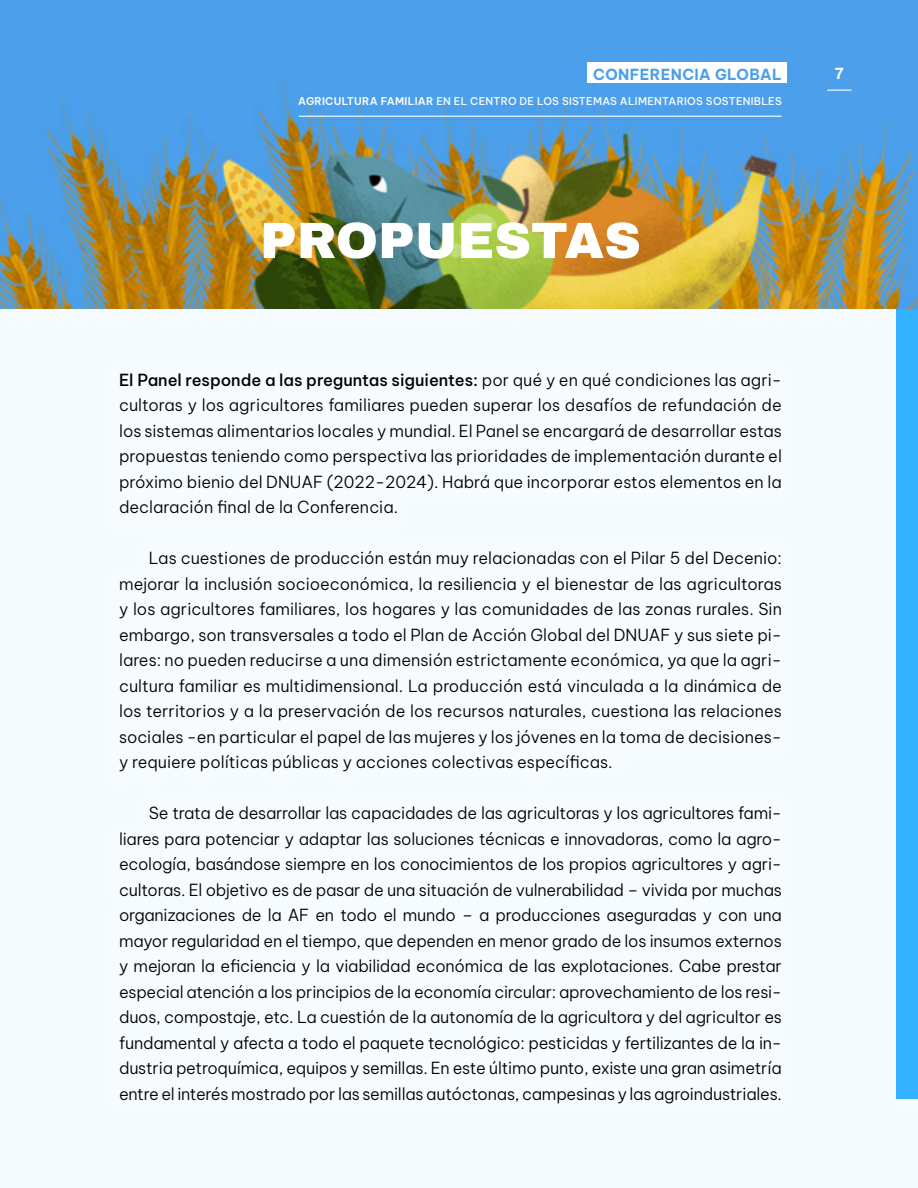
<style>
.page{position:relative;width:918px;height:1188px;background:#f5fbff}
.page>*{position:absolute;margin:0;border:0;box-sizing:border-box;transform-origin:0 0}
.t1{font:900 51px "Archivo";color:#fff}
.t2{font:300 16.35px/25.5px "Be Vietnam Pro";color:#000;text-align:justify}
.t3{font:700 15px "Be Vietnam Pro";letter-spacing:.025em;color:#4b9fea}
.t4{font:700 15px "Be Vietnam Pro";color:#fff}
.t5{font:500 10.5px "Be Vietnam Pro";letter-spacing:.025em;color:#fff}
.s1{font-weight:600}
.s2{font-weight:500}
</style>
<div class="page">
<div style="left:897px;top:64px;width:21px;height:1035px;background:#33b1ff"></div>
<img style="left:0;top:0;width:918px;height:309px">
<div style="left:587px;top:63px;width:200px;height:20px;background:#fff"></div>
<hr style="left:299px;top:116px;width:482px;height:1px;background:#fff">
<svg style="left:827px;top:90px;width:24px;height:1px"></svg>
<p class="t3" style="left:593px;top:61px;width:190px">CONFERENCIA GLOBAL</p>
<p class="t5" style="left:298px;top:92px;width:485px"><span class="s1">AGRICULTURA FAMILIAR</span> EN EL CENTRO DE LOS SISTEMAS ALIMENTARIOS SOSTENIBLES</p>
<h1 class="t1" style="left:260px;top:209px;width:382px">PROPUESTAS</h1>
<p class="t2" style="left:119px;top:365px;width:664px"><span class="s2">El Panel responde a las preguntas siguientes:</span> por qué y en qué condiciones las agri&shy;cultoras y los agricultores familiares pueden superar los desafíos de refundación de los sistemas alimentarios locales y mundial. El Panel se encargará de desarrollar estas propuestas teniendo como perspectiva las prioridades de implementación durante el próximo bienio del DNUAF (2022-2024). Habrá que incorporar estos elementos en la declaración final de la Conferencia.</p>
<p class="t2" style="left:119px;top:544px;width:664px;text-indent:30px">Las cuestiones de producción están muy relacionadas con el Pilar 5 del Decenio: mejorar la inclusión socioeconómica, la resiliencia y el bienestar de las agricultoras y los agricultores familiares, los hogares y las comunidades de las zonas rurales. Sin embargo, son transversales a todo el Plan de Acción Global del DNUAF y sus siete pi&shy;lares: no pueden reducirse a una dimensión estrictamente económica, ya que la agri&shy;cultura familiar es multidimensional. La producción está vinculada a la dinámica de los territorios y a la preservación de los recursos naturales, cuestiona las relaciones sociales -en particular el papel de las mujeres y los jóvenes en la toma de decisiones&shy;y requiere políticas públicas y acciones colectivas específicas.</p>
<p class="t2" style="left:119px;top:799px;width:664px;text-indent:30px">Se trata de desarrollar las capacidades de las agricultoras y los agricultores fami&shy;liares para potenciar y adaptar las soluciones técnicas e innovadoras, como la agro&shy;ecología, basándose siempre en los conocimientos de los propios agricultores y agri&shy;cultoras. El objetivo es de pasar de una situación de vulnerabilidad – vivida por muchas organizaciones de la AF en todo el mundo – a producciones aseguradas y con una mayor regularidad en el tiempo, que dependen en menor grado de los insumos externos y mejoran la eficiencia y la viabilidad económica de las explotaciones. Cabe prestar especial atención a los principios de la economía circular: aprovechamiento de los resi&shy;duos, compostaje, etc. La cuestión de la autonomía de la agricultora y del agricultor es fundamental y afecta a todo el paquete tecnológico: pesticidas y fertilizantes de la in&shy;dustria petroquímica, equipos y semillas. En este último punto, existe una gran asimetría entre el interés mostrado por las semillas autóctonas, campesinas y las agroindustriales.</p>
<p class="t4" style="left:835px;top:61px;width:10px">7</p>
</div>
